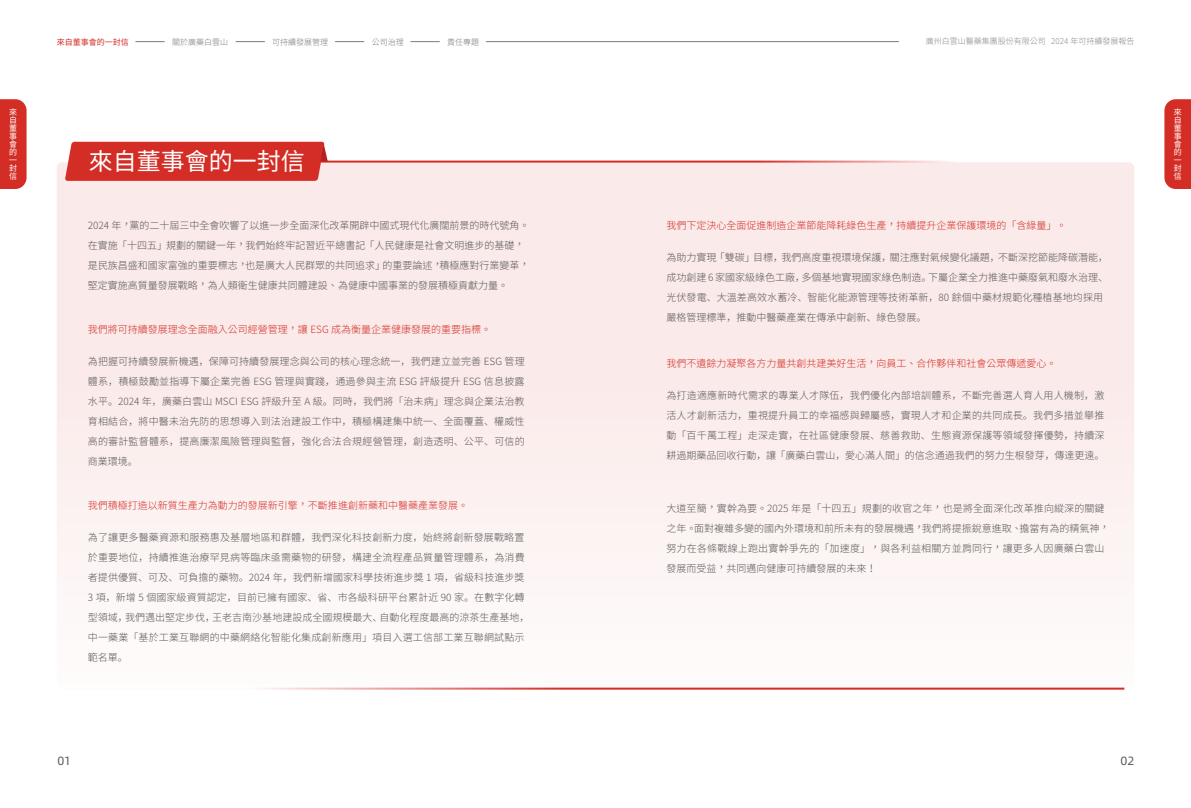
<style>
.page{position:relative;width:1191px;height:808px;background:#fff}
.page>*{position:absolute;margin:0;border:0;box-sizing:border-box;transform-origin:0 0}
.t1{font:24px "Source Han Sans CN";color:#fff}
.t2{font:12px "Alibaba Pu Hui Ti 2 55 Regular";color:#595757}
.t3{font:300 10px/20px "Source Han Sans CN";letter-spacing:.01em;color:#595757;text-align:justify}
.t4{font:300 10px/20px "Source Han Sans TWHK";color:#595757}
.t5{font:300 10px "Source Han Sans TWHK";color:#d42d25}
.t6{font:300 8px "Source Han Sans TWHK";color:#898989}
.t7{font:8px/8px "Source Han Sans CN";color:#fff;text-align:justify}
.t8{font:300 8px "Source Han Sans CN";color:#7c7b7d}
.t9{font:300 8px "Source Han Sans TWHK";color:#7c7b7d}
.t10{font:8px "Source Han Sans CN";color:#d42d25}
</style>
<div class="page">
<hr style="left:135px;top:41px;width:30px;height:1px;background:#7c7b7d">
<svg style="left:236px;top:41px;width:29px;height:1px"></svg>
<svg style="left:335px;top:41px;width:29px;height:1px"></svg>
<hr style="left:410px;top:41px;width:30px;height:1px;background:#7c7b7d">
<hr style="left:486px;top:41px;width:413px;height:1px;background:#7c7b7d">
<div style="left:0;top:99px;width:27px;height:90px;background:#d42d25"></div>
<div style="left:1164px;top:99px;width:27px;height:90px;background:#d42d25"></div>
<div style="left:57px;top:162px;width:1077px;height:528px;background:linear-gradient(to right,#fbf0ef,#fbefef);border-radius:6px"></div>
<hr style="left:71px;top:161px;width:1053px;height:2px;background:#d42d25">
<hr style="left:71px;top:688px;width:1053px;height:2px;background:#d42d25">
<div style="left:65px;top:142px;width:263px;height:39px;background:#d42d25"></div>
<p class="t10" style="left:57px;top:37px;width:73px">來自董事會的一封信</p>
<p class="t8" style="left:172px;top:37px;width:57px">關於廣藥白雲山</p>
<p class="t9" style="left:272px;top:37px;width:57px">可持續發展管理</p>
<p class="t9" style="left:372px;top:37px;width:33px">公司治理</p>
<p class="t8" style="left:447px;top:37px;width:33px">責任專題</p>
<p class="t6" style="left:926px;top:37px;width:210px">廣州白雲山醫藥集團股份有限公司 2024 年可持續發展報告</p>
<p class="t7" style="left:9px;top:108px;width:9px">來自董事會的一封信</p>
<p class="t7" style="left:1173px;top:108px;width:9px">來自董事會的一封信</p>
<h1 class="t1" style="left:89px;top:148px;width:217px">來自董事會的一封信</h1>
<p class="t4" style="left:88px;top:216px;width:443px">2024 年，黨的二十屆三中全會吹響了以進一步全面深化改革開辟中國式現代化廣闊前景的時代號角。在實施「十四五」規劃的關鍵一年，我們始終牢記習近平總書記「人民健康是社會文明進步的基礎，是民族昌盛和國家富強的重要標志，也是廣大人民群眾的共同追求」的重要論述，積極應對行業變革，堅定實施高質量發展戰略，為人類衛生健康共同體建設、為健康中國事業的發展積極貢獻力量。</p>
<p class="t5" style="left:88px;top:324px;width:405px">我們將可持續發展理念全面融入公司經營管理，讓 ESG 成為衡量企業健康發展的重要指標。</p>
<p class="t3" style="left:88px;top:351px;width:438px">為把握可持續發展新機遇，保障可持續發展理念與公司的核心理念統一，我們建立並完善 ESG 管理體系，積極鼓勵並指導下屬企業完善 ESG 管理與實踐，通過參與主流 ESG 評級提升 ESG 信息披露水平。2024 年，廣藥白雲山 MSCI ESG 評級升至 A 級。同時，我們將「治未病」理念與企業法治教育相結合，將中醫未治先防的思想導入到法治建設工作中，積極構建集中統一、全面覆蓋、權威性高的審計監督體系，提高廉潔風險管理與監督，強化合法合規經營管理，創造透明、公平、可信的商業環境。</p>
<p class="t5" style="left:88px;top:500px;width:381px">我們積極打造以新質生產力為動力的發展新引擎，不斷推進創新藥和中醫藥產業發展。</p>
<p class="t3" style="left:88px;top:527px;width:443px;text-align:left">為了讓更多醫藥資源和服務惠及基層地區和群體，我們深化科技創新力度，始終將創新發展戰略置於重要地位，持續推進治療罕見病等臨床亟需藥物的研發，構建全流程產品質量管理體系，為消費者提供優質、可及、可負擔的藥物。2024 年，我們新增國家科學技術進步獎 1 項，省級科技進步獎3 項，新增 5 個國家級資質認定，目前已擁有國家、省、市各級科研平台累計近 90 家。在數字化轉型領域，我們邁出堅定步伐，王老吉南沙基地建設成全國規模最大、自動化程度最高的涼茶生產基地，中一藥業「基於工業互聯網的中藥網絡化智能化集成創新應用」項目入選工信部工業互聯網試點示範名單。</p>
<p class="t5" style="left:666px;top:220px;width:401px">我們下定決心全面促進制造企業節能降耗綠色生產，持續提升企業保護環境的「含綠量」。</p>
<p class="t3" style="left:666px;top:248px;width:443px;text-align:left">為助力實現「雙碳」目標，我們高度重視環境保護，關注應對氣候變化議題，不斷深挖節能降碳潛能，成功創建 6 家國家級綠色工廠，多個基地實現國家綠色制造。下屬企業全力推進中藥廢氣和廢水治理、光伏發電、大溫差高效水蓄冷、智能化能源管理等技術革新，80 餘個中藥材規範化種植基地均採用嚴格管理標準，推動中醫藥產業在傳承中創新、綠色發展。</p>
<p class="t5" style="left:666px;top:357px;width:391px">我們不遺餘力凝聚各方力量共創共建美好生活，向員工、合作夥伴和社會公眾傳遞愛心。</p>
<p class="t3" style="left:666px;top:385px;width:440px">為打造適應新時代需求的專業人才隊伍，我們優化內部培訓體系，不斷完善選人育人用人機制，激活人才創新活力，重視提升員工的幸福感與歸屬感，實現人才和企業的共同成長。我們多措並舉推動「百千萬工程」走深走實，在社區健康發展、慈善救助、生態資源保護等領域發揮優勢，持續深耕過期藥品回收行動，讓「廣藥白雲山，愛心滿人間」的信念通過我們的努力生根發芽，傳達更遠。</p>
<p class="t4" style="left:666px;top:499px;width:444px">大道至簡，實幹為要。2025 年是「十四五」規劃的收官之年，也是將全面深化改革推向縱深的關鍵之年。面對複雜多變的國內外環境和前所未有的發展機遇，我們將提振銳意進取、擔當有為的精氣神，努力在各條戰線上跑出實幹爭先的「加速度」，與各利益相關方並肩同行，讓更多人因廣藥白雲山發展而受益，共同邁向健康可持續發展的未來！</p>
<p class="t2" style="left:57px;top:752px;width:15px">01</p>
<p class="t2" style="left:1120px;top:752px;width:15px">02</p>
</div>
